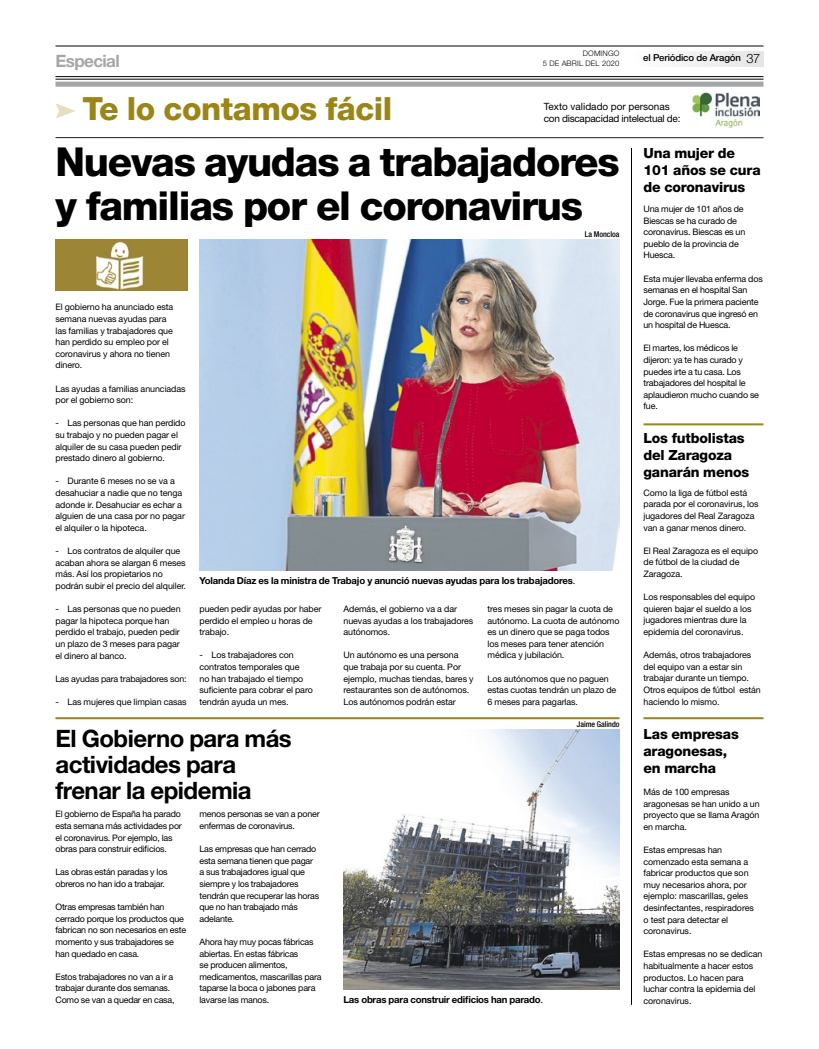
<style>
.page{position:relative;width:819px;height:1049px;background:#fff}
.page>*{position:absolute;margin:0;border:0;box-sizing:border-box;transform-origin:0 0}
.t1{font:800 40px/44px "Helvetica Neue LT Std";letter-spacing:-.03em;color:#000}
.t2{font:800 32px "Helvetica Neue LT Std";letter-spacing:-.015em;color:#9b8517}
.t3{font:700 24px/26px "Helvetica Neue LT Std";letter-spacing:-.02em;color:#000}
.t4{font:700 17px "Helvetica Neue LT Std";letter-spacing:-.035em;color:#a5a6a8}
.t5{font:800 14px/17px "Helvetica Neue LT Std";letter-spacing:-.01em;color:#000}
.t6{font:10px/12px "Helvetica Neue LT Std";letter-spacing:-.025em;color:#000}
.t7{font:700 9.6px "Helvetica Neue LT Std";letter-spacing:-.02em;color:#000}
.t8{font:500 9.6px "Helvetica Neue LT Std";letter-spacing:-.015em;color:#000}
.t9{font:8.9px/11.6px "Helvetica Neue LT Std";letter-spacing:-.01em;color:#000}
.t10{font:500 condensed 8px "Helvetica Neue LT Std";letter-spacing:-.005em;color:#000}
.t11{font:300 7.6px "Helvetica Neue";letter-spacing:.025em;color:#000}
.s1{font-family:"Helvetica Neue";font-weight:300;font-size:12.9px}
.s2{font-weight:400}
</style>
<div class="page">
<img style="left:200px;top:240px;width:419px;height:330px">
<svg style="left:56px;top:103px;width:19px;height:16px"></svg>
<hr style="left:56px;top:137px;width:708px;height:1px;background:#1e1c20">
<hr style="left:56px;top:717px;width:564px;height:2px;background:#9b8517">
<img style="left:56px;top:240px;width:132px;height:51px">
<img style="left:692px;top:92px;width:67px;height:36px">
<img style="left:344px;top:729px;width:276px;height:261px">
<hr style="left:643px;top:717px;width:121px;height:2px;background:#9b8517">
<hr style="left:643px;top:423px;width:121px;height:2px;background:#9b8517">
<hr style="left:631px;top:148px;width:1px;height:857px;background:#000">
<hr style="left:56px;top:76px;width:708px;height:1px;background:#000">
<hr style="left:56px;top:79px;width:708px;height:1px;background:#000">
<div style="left:56px;top:82px;width:708px;height:5px;background:#a5a6a8"></div>
<hr style="left:56px;top:46px;width:708px;height:1px;background:#000">
<p class="t11" style="left:583px;top:49px;width:38px">DOMINGO</p>
<h3 class="t4" style="left:56px;top:50px;width:66px">Especial</h3>
<p class="t11" style="left:543px;top:59px;width:78px">5 DE ABRIL DEL 2020</p>
<p class="t8" style="left:643px;top:52px;width:119px">el Periódico de Aragón <span class="s1">37</span></p>
<h2 class="t2" style="left:82px;top:89px;width:311px">Te lo contamos fácil</h2>
<p class="t6" style="left:544px;top:101px;width:138px">Texto validado por personas con discapacidad intelectual de:</p>
<h1 class="t1" style="left:56px;top:140px;width:566px">Nuevas ayudas a trabajadores y familias por el coronavirus</h1>
<p class="t10" style="left:585px;top:230px;width:36px">La Moncloa</p>
<p class="t9" style="left:56px;top:301px;width:119px">El gobierno ha anunciado esta semana nuevas ayudas para las familias y trabajadores que han perdido su empleo por el coronavirus y ahora no tienen dinero.</p>
<p class="t9" style="left:56px;top:383px;width:132px">Las ayudas a familias anunciadas por el gobierno son:</p>
<p class="t9" style="left:56px;top:417px;width:132px">- Las personas que han perdido su trabajo y no pueden pagar el alquiler de su casa pueden pedir prestado dinero al gobierno.</p>
<p class="t9" style="left:56px;top:475px;width:131px">- Durante 6 meses no se va a desahuciar a nadie que no tenga adonde ir. Desahuciar es echar a alguien de una casa por no pagar el alquiler o la hipoteca.</p>
<p class="t9" style="left:56px;top:545px;width:132px">- Los contratos de alquiler que acaban ahora se alargan 6 meses más. Así los propietarios no podrán subir el precio del alquiler.</p>
<p class="t9" style="left:56px;top:603px;width:127px">- Las personas que no pueden pagar la hipoteca porque han perdido el trabajo, pueden pedir un plazo de 3 meses para pagar el dinero al banco.</p>
<p class="t9" style="left:56px;top:673px;width:133px">Las ayudas para trabajadores son:</p>
<p class="t9" style="left:56px;top:696px;width:133px">- Las mujeres que limpian casas</p>
<p class="t7" style="left:200px;top:575px;width:377px">Yolanda Díaz es la ministra de Trabajo y anunció nuevas ayudas para los trabajadores<span class="s2">.</span></p>
<p class="t9" style="left:200px;top:603px;width:123px">pueden pedir ayudas por haber perdido el empleo u horas de trabajo.</p>
<p class="t9" style="left:200px;top:649px;width:115px">- Los trabajadores con contratos temporales que<br>no han trabajado el tiempo suficiente para cobrar el paro tendrán ayuda un mes.</p>
<p class="t9" style="left:344px;top:603px;width:131px">Además, el gobierno va a dar nuevas ayudas a los trabajadores autónomos.</p>
<p class="t9" style="left:344px;top:649px;width:132px">Un autónomo es una persona que trabaja por su cuenta. Por ejemplo, muchas tiendas, bares y restaurantes son de autónomos.<br>Los autónomos podrán estar</p>
<p class="t9" style="left:488px;top:603px;width:134px">tres meses sin pagar la cuota de autónomo. La cuota de autónomo es un dinero que se paga todos los meses para tener atención médica y jubilación.</p>
<p class="t9" style="left:488px;top:672px;width:130px">Los autónomos que no paguen estas cuotas tendrán un plazo de<br>6 meses para pagarlas.</p>
<h3 class="t3" style="left:56px;top:724px;width:238px">El Gobierno para más actividades para frenar la epidemia</h3>
<p class="t9" style="left:56px;top:808px;width:128px">El gobierno de España ha parado esta semana más actividades por el coronavirus. Por ejemplo, las obras para construir edificios.</p>
<p class="t9" style="left:56px;top:866px;width:114px">Las obras están paradas y los obreros no han ido a trabajar.</p>
<p class="t9" style="left:56px;top:901px;width:132px">Otras empresas también han cerrado porque los productos que fabrican no son necesarios en este momento y sus trabajadores se han quedado en casa.</p>
<p class="t9" style="left:56px;top:971px;width:121px">Estos trabajadores no van a ir a trabajar durante dos semanas.<br>Como se van a quedar en casa,</p>
<p class="t9" style="left:200px;top:808px;width:122px">menos personas se van a poner enfermas de coronavirus.</p>
<p class="t9" style="left:200px;top:843px;width:121px">Las empresas que han cerrado esta semana tienen que pagar a sus trabajadores igual que siempre y los trabajadores tendrán que recuperar las horas que no han trabajado más adelante.</p>
<p class="t9" style="left:200px;top:936px;width:124px">Ahora hay muy pocas fábricas abiertas. En estas fábricas<br>se producen alimentos, medicamentos, mascarillas para taparse la boca o jabones para lavarse las manos.</p>
<p class="t7" style="left:344px;top:993px;width:201px">Las obras para construir edificios han parado<span class="s2">.</span></p>
<p class="t10" style="left:577px;top:719px;width:44px">Jaime Galindo</p>
<h3 class="t5" style="left:643px;top:144px;width:119px">Una mujer de<br>101 años se cura de coronavirus</h3>
<p class="t9" style="left:643px;top:203px;width:103px">Una mujer de 101 años de<br>Biescas se ha curado de coronavirus. Biescas es un pueblo de la provincia de<br>Huesca.</p>
<p class="t9" style="left:643px;top:273px;width:121px">Esta mujer llevaba enferma dos semanas en el hospital San<br>Jorge. Fue la primera paciente de coronavirus que ingresó en un hospital de Huesca.</p>
<p class="t9" style="left:643px;top:342px;width:117px">El martes, los médicos le dijeron: ya te has curado y puedes irte a tu casa. Los trabajadores del hospital le aplaudieron mucho cuando se fue.</p>
<h3 class="t5" style="left:643px;top:429px;width:107px">Los futbolistas del Zaragoza ganarán menos</h3>
<p class="t9" style="left:643px;top:487px;width:117px">Como la liga de fútbol está parada por el coronavirus, los jugadores del Real Zaragoza van a ganar menos dinero.</p>
<p class="t9" style="left:643px;top:545px;width:116px">El Real Zaragoza es el equipo de fútbol de la ciudad de<br>Zaragoza.</p>
<p class="t9" style="left:643px;top:591px;width:113px">Los responsables del equipo quieren bajar el sueldo a los jugadores mientras dure la epidemia del coronavirus.</p>
<p class="t9" style="left:643px;top:649px;width:119px">Además, otros trabajadores del equipo van a estar sin trabajar durante un tiempo.<br>Otros equipos de fútbol están haciendo lo mismo.</p>
<h3 class="t5" style="left:643px;top:726px;width:97px">Las empresas aragonesas, en marcha</h3>
<p class="t9" style="left:643px;top:786px;width:118px">Más de 100 empresas aragonesas se han unido a un proyecto que se llama Aragón en marcha.</p>
<p class="t9" style="left:643px;top:844px;width:112px">Estas empresas han comenzado esta semana a fabricar productos que son muy necesarios ahora, por ejemplo: mascarillas, geles desinfectantes, respiradores o test para detectar el coronavirus.</p>
<p class="t9" style="left:643px;top:948px;width:120px">Estas empresas no se dedican habitualmente a hacer estos productos. Lo hacen para luchar contra la epidemia del coronavirus.</p>
</div>
